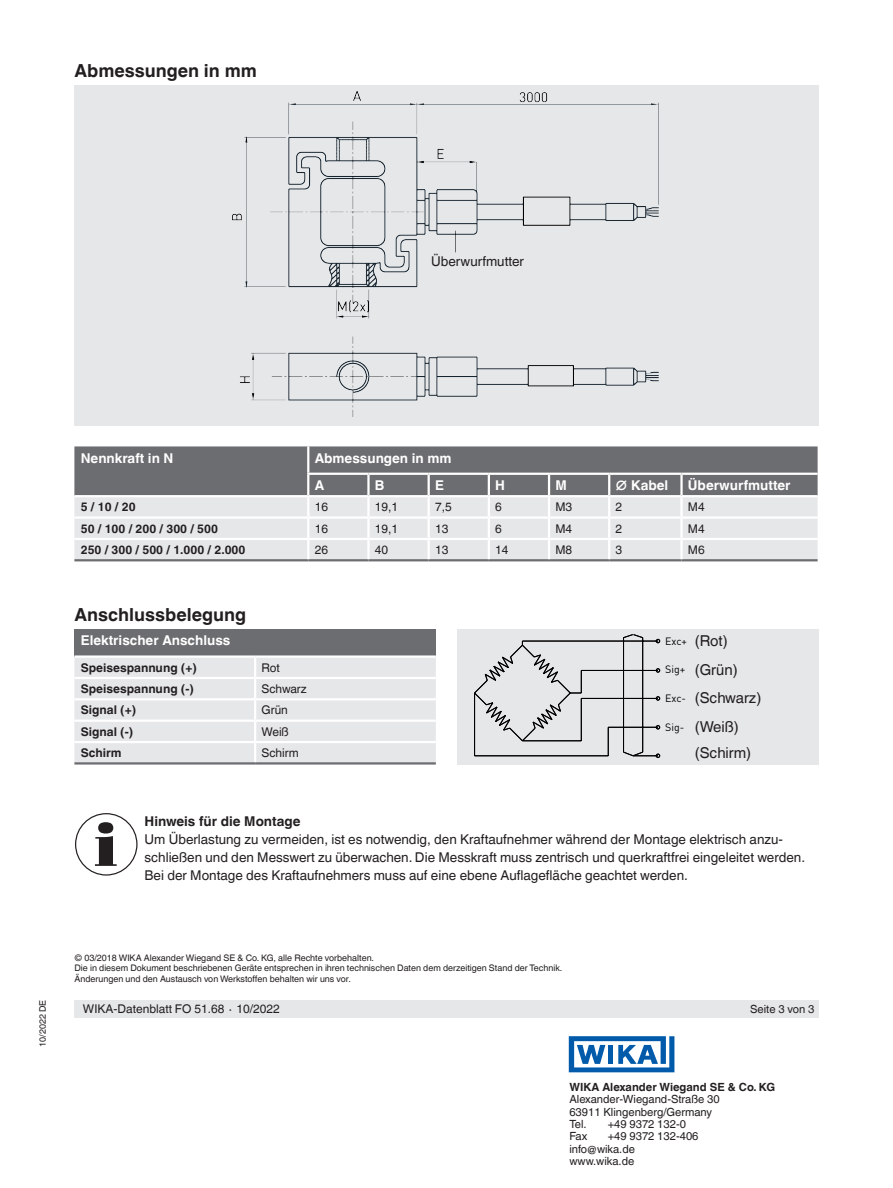
<style>
.page{position:relative;width:893px;height:1188px;background:#fff}
.page>*{position:absolute;margin:0;border:0;box-sizing:border-box;transform-origin:0 0}
.Subheadline1{font:700 18px "Helvetica World";color:#231f20}
.t1{font:15px "Helvetica World";color:#231f20}
.Running_text{font:13.5px/18px "Helvetica World";color:#231f20}
.Tables_-_Headline{font:700 13.5px "Helvetica World";color:#fff}
.Running_text-2{font:700 13.5px "Helvetica World";color:#231f20}
.Tables_-_Running_tex{font:700 12px "Helvetica World";color:#231f20}
.Tables_-_Running_tex-2{font:12px "Helvetica World";color:#231f20}
.t2{font:11.25px/12.3px "Helvetica World";color:#231f20}
.t3{font:700 11.25px "Helvetica World";color:#231f20}
.t4{font:10.5px "DIN";color:#000001}
.t5{font:9px/10.5px "Helvetica World";color:#231f20}
.s1{font-size:11.25px}
</style>
<div class="page">
<div style="left:74px;top:1000px;width:745px;height:18px;background:#e6e7e9"></div>
<svg style="left:569px;top:1036px;width:105px;height:36px"></svg>
<hr style="left:74px;top:559px;width:234px;height:2px;background:#6c6d70">
<hr style="left:308px;top:559px;width:60px;height:2px;background:#6c6d70">
<hr style="left:368px;top:559px;width:61px;height:2px;background:#6c6d70">
<hr style="left:429px;top:559px;width:60px;height:2px;background:#6c6d70">
<hr style="left:489px;top:559px;width:60px;height:2px;background:#6c6d70">
<hr style="left:549px;top:559px;width:60px;height:2px;background:#6c6d70">
<hr style="left:609px;top:559px;width:72px;height:2px;background:#6c6d70">
<hr style="left:681px;top:559px;width:137px;height:2px;background:#6c6d70">
<svg style="left:74px;top:446px;width:744px;height:113px;background:#b4b5b7"></svg>
<hr style="left:681px;top:538px;width:137px;height:2px;background:#fff">
<hr style="left:680px;top:540px;width:3px;height:19px;background:#fff">
<hr style="left:307px;top:446px;width:2px;height:27px;background:#fff">
<hr style="left:307px;top:473px;width:61px;height:2px;background:#fff">
<hr style="left:368px;top:473px;width:61px;height:2px;background:#fff">
<hr style="left:429px;top:473px;width:60px;height:2px;background:#fff">
<hr style="left:489px;top:473px;width:60px;height:2px;background:#fff">
<hr style="left:549px;top:473px;width:60px;height:2px;background:#fff">
<hr style="left:609px;top:473px;width:72px;height:2px;background:#fff">
<hr style="left:681px;top:473px;width:137px;height:2px;background:#fff">
<div style="left:74px;top:85px;width:745px;height:340px;background:#e6e7e9"></div>
<div style="left:457px;top:629px;width:362px;height:136px;background:#e6e7e9"></div>
<svg style="left:474px;top:634px;width:186px;height:124px"></svg>
<img style="left:232px;top:91px;width:426px;height:326px">
<div style="left:74px;top:629px;width:362px;height:28px;background:#6c6d70"></div>
<hr style="left:74px;top:655px;width:181px;height:3px;background:#fff">
<hr style="left:255px;top:655px;width:181px;height:3px;background:#fff">
<svg style="left:74px;top:658px;width:362px;height:104px;background:#e8e9eb"></svg>
<hr style="left:74px;top:762px;width:181px;height:3px;background:#6c6d70">
<hr style="left:255px;top:762px;width:181px;height:3px;background:#6c6d70">
<svg style="left:95px;top:822px;width:22px;height:44px"></svg>
<div style="left:75px;top:813px;width:63px;height:63px;border:1px solid #231f20;border-radius:50%"></div>
<p class="Subheadline1" style="left:74px;top:60px;width:184px">Abmessungen in mm</p>
<p class="Running_text" style="left:431px;top:252px;width:94px">Überwurfmutter</p>
<p class="t5" style="left:37px;top:1047px;width:49px;rotate:-90deg">10/2022 DE</p>
<p class="Tables_-_Headline" style="left:81px;top:450px;width:94px">Nennkraft in N</p>
<p class="Tables_-_Headline" style="left:315px;top:450px;width:138px">Abmessungen in mm</p>
<p class="Tables_-_Headline" style="left:315px;top:477px;width:11px">A</p>
<p class="Tables_-_Headline" style="left:375px;top:477px;width:11px">B</p>
<p class="Tables_-_Headline" style="left:435px;top:477px;width:10px">E</p>
<p class="Tables_-_Headline" style="left:495px;top:477px;width:11px">H</p>
<p class="Tables_-_Headline" style="left:555px;top:477px;width:13px">M</p>
<p class="Tables_-_Headline" style="left:616px;top:477px;width:54px">∅ Kabel</p>
<p class="Tables_-_Headline" style="left:688px;top:477px;width:104px">Überwurfmutter</p>
<p class="Tables_-_Running_tex" style="left:81px;top:500px;width:56px">5 / 10 / 20</p>
<p class="Tables_-_Running_tex-2" style="left:315px;top:500px;width:15px">16</p>
<p class="Tables_-_Running_tex-2" style="left:375px;top:500px;width:25px">19,1</p>
<p class="Tables_-_Running_tex-2" style="left:435px;top:500px;width:18px">7,5</p>
<p class="Tables_-_Running_tex-2" style="left:495px;top:500px;width:8px">6</p>
<p class="Tables_-_Running_tex-2" style="left:555px;top:500px;width:18px">M3</p>
<p class="Tables_-_Running_tex-2" style="left:616px;top:500px;width:8px">2</p>
<p class="Tables_-_Running_tex-2" style="left:688px;top:500px;width:18px">M4</p>
<p class="Tables_-_Running_tex" style="left:81px;top:521px;width:139px">50 / 100 / 200 / 300 / 500</p>
<p class="Tables_-_Running_tex-2" style="left:315px;top:521px;width:15px">16</p>
<p class="Tables_-_Running_tex-2" style="left:375px;top:521px;width:25px">19,1</p>
<p class="Tables_-_Running_tex-2" style="left:435px;top:521px;width:15px">13</p>
<p class="Tables_-_Running_tex-2" style="left:495px;top:521px;width:8px">6</p>
<p class="Tables_-_Running_tex-2" style="left:555px;top:521px;width:18px">M4</p>
<p class="Tables_-_Running_tex-2" style="left:616px;top:521px;width:8px">2</p>
<p class="Tables_-_Running_tex-2" style="left:688px;top:521px;width:18px">M4</p>
<p class="Tables_-_Running_tex" style="left:81px;top:543px;width:166px">250 / 300 / 500 / 1.000 / 2.000</p>
<p class="Tables_-_Running_tex-2" style="left:315px;top:543px;width:15px">26</p>
<p class="Tables_-_Running_tex-2" style="left:375px;top:543px;width:15px">40</p>
<p class="Tables_-_Running_tex-2" style="left:435px;top:543px;width:15px">13</p>
<p class="Tables_-_Running_tex-2" style="left:495px;top:543px;width:15px">14</p>
<p class="Tables_-_Running_tex-2" style="left:555px;top:543px;width:18px">M8</p>
<p class="Tables_-_Running_tex-2" style="left:616px;top:543px;width:8px">3</p>
<p class="Tables_-_Running_tex-2" style="left:688px;top:543px;width:18px">M6</p>
<p class="Subheadline1" style="left:74px;top:604px;width:173px">Anschlussbelegung</p>
<p class="Tables_-_Headline" style="left:81px;top:633px;width:151px">Elektrischer Anschluss</p>
<p class="Tables_-_Running_tex" style="left:81px;top:660px;width:118px">Speisespannung (+)</p>
<p class="Tables_-_Running_tex-2" style="left:261px;top:660px;width:20px">Rot</p>
<p class="Tables_-_Running_tex" style="left:81px;top:682px;width:115px">Speisespannung (-)</p>
<p class="Tables_-_Running_tex-2" style="left:261px;top:682px;width:47px">Schwarz</p>
<p class="Tables_-_Running_tex" style="left:81px;top:703px;width:57px">Signal (+)</p>
<p class="Tables_-_Running_tex-2" style="left:261px;top:703px;width:28px">Grün</p>
<p class="Tables_-_Running_tex" style="left:81px;top:725px;width:54px">Signal (-)</p>
<p class="Tables_-_Running_tex-2" style="left:261px;top:725px;width:29px">Weiß</p>
<p class="Tables_-_Running_tex" style="left:81px;top:746px;width:42px">Schirm</p>
<p class="Tables_-_Running_tex-2" style="left:261px;top:746px;width:39px">Schirm</p>
<p class="t4" style="left:665px;top:635px;width:23px">Exc+</p>
<p class="t4" style="left:665px;top:663px;width:22px">Sig+</p>
<p class="t4" style="left:665px;top:692px;width:22px">Exc-</p>
<p class="t4" style="left:665px;top:720px;width:21px">Sig-</p>
<p class="t1" style="left:695px;top:632px;width:35px">(Rot)</p>
<p class="t1" style="left:695px;top:661px;width:44px">(Grün)</p>
<p class="t1" style="left:695px;top:689px;width:68px">(Schwarz)</p>
<p class="t1" style="left:695px;top:718px;width:46px">(Weiß)</p>
<p class="t1" style="left:695px;top:744px;width:58px">(Schirm)</p>
<p class="Running_text-2" style="left:145px;top:814px;width:157px">Hinweis für die Montage</p>
<p class="Running_text" style="left:145px;top:830px;width:662px">Um Überlastung zu vermeiden, ist es notwendig, den Kraftaufnehmer während der Montage elektrisch anzu&shy;schließen und den Messwert zu überwachen. Die Messkraft muss zentrisch und querkraftfrei eingeleitet werden.</p>
<p class="Running_text" style="left:145px;top:866px;width:545px">Bei der Montage des Kraftaufnehmers muss auf eine ebene Auflagefläche geachtet werden.</p>
<p class="t5" style="left:74px;top:952px;width:489px">© 03/2018 WIKA Alexander Wiegand SE &amp; Co. KG, alle Rechte vorbehalten.<br>Die in diesem Dokument beschriebenen Geräte entsprechen in ihren technischen Daten dem derzeitigen Stand der Technik.<br>Änderungen und den Austausch von Werkstoffen behalten wir uns vor.</p>
<p class="Tables_-_Running_tex-2" style="left:83px;top:1002px;width:198px">WIKA-Datenblatt FO 51.68 <span class="s1">∙</span> 10/2022</p>
<p class="t2" style="left:750px;top:1003px;width:66px">Seite 3 von 3</p>
<p class="t3" style="left:569px;top:1081px;width:207px">WIKA Alexander Wiegand SE &amp; Co. KG</p>
<p class="t2" style="left:569px;top:1093px;width:152px">Alexander-Wiegand-Straße 30<br>63911 Klingenberg/Germany<br>Tel.</p>
<p class="t2" style="left:608px;top:1118px;width:80px">+49 9372 132-0</p>
<p class="t2" style="left:569px;top:1130px;width:19px">Fax</p>
<p class="t2" style="left:569px;top:1130px;width:131px;text-indent:38px">+49 9372 132-406 info@wika.de www.wika.de</p>
</div>
